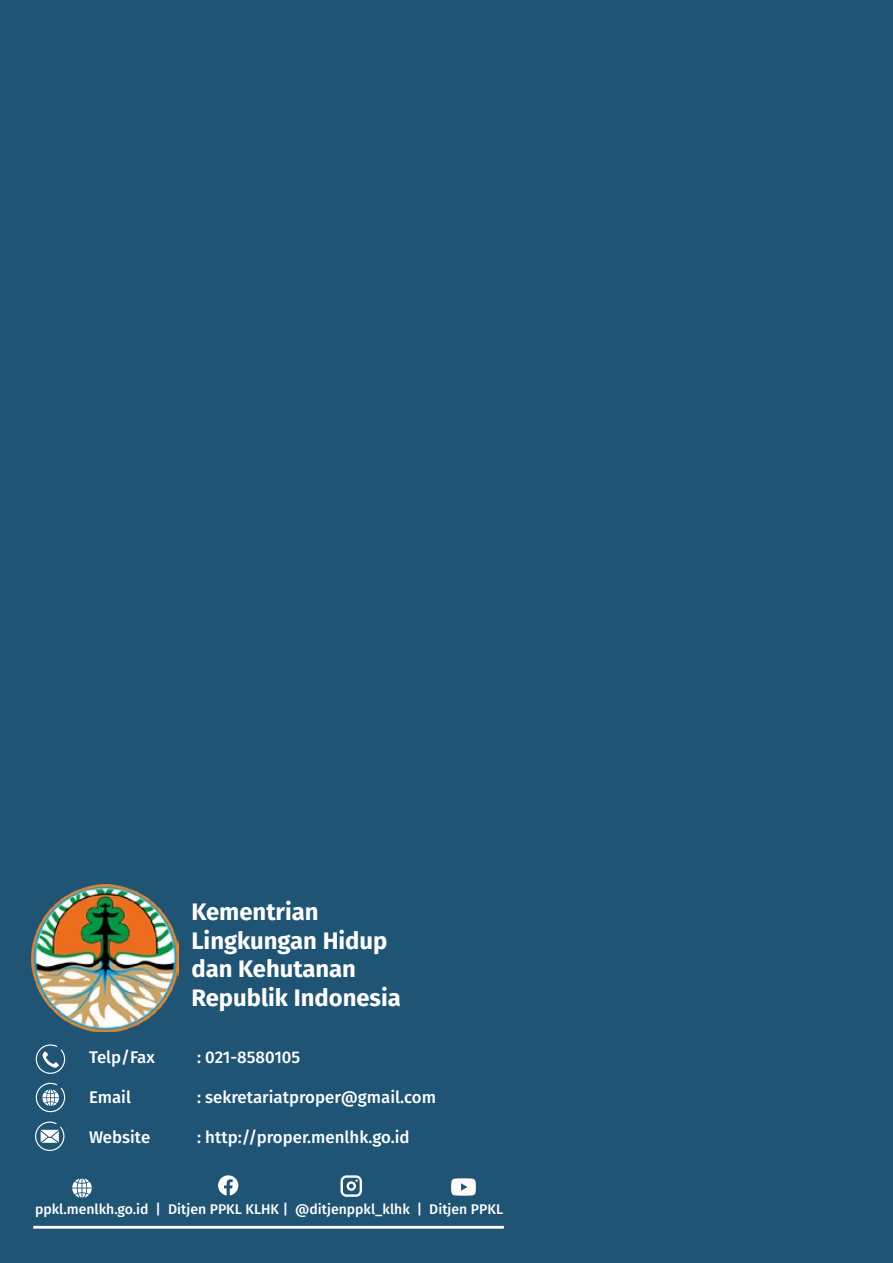
<style>
.page{position:relative;width:893px;height:1263px;background:#1f5475}
.page>*{position:absolute;margin:0;border:0;box-sizing:border-box;transform-origin:0 0}
.t1{font:700 23.85px/28.7px "Fira Sans";color:#fff}
.t2{font:500 16.8px "Fira Sans";color:#fff}
.t3{font:500 14.1px "Fira Sans";color:#fff}
</style>
<div class="page">
<img style="left:31px;top:884px;width:148px;height:147px">
<svg style="left:35px;top:1121px;width:30px;height:30px"></svg>
<svg style="left:35px;top:1044px;width:31px;height:30px"></svg>
<svg style="left:35px;top:1082px;width:31px;height:31px"></svg>
<svg style="left:72px;top:1178px;width:20px;height:20px"></svg>
<svg style="left:451px;top:1178px;width:25px;height:18px"></svg>
<svg style="left:218px;top:1175px;width:21px;height:20px"></svg>
<svg style="left:341px;top:1175px;width:21px;height:22px"></svg>
<hr style="left:33px;top:1226px;width:471px;height:3px;background:#fff">
<h1 class="t1" style="left:191px;top:896px;width:211px">Kementrian<br>Lingkungan Hidup dan Kehutanan<br>Republik Indonesia</h1>
<p class="t2" style="left:89px;top:1044px;width:67px">Telp/Fax</p>
<p class="t2" style="left:197px;top:1044px;width:105px">: 021-8580105</p>
<p class="t2" style="left:89px;top:1084px;width:43px">Email</p>
<p class="t2" style="left:197px;top:1084px;width:240px">: sekretariatproper@gmail.com</p>
<p class="t2" style="left:89px;top:1123px;width:63px">Website</p>
<p class="t2" style="left:197px;top:1123px;width:214px">: http://proper.menlhk.go.id</p>
<p class="t3" style="left:35px;top:1197px;width:470px">ppkl.menlkh.go.id | Ditjen PPKL KLHK | @ditjenppkl_klhk | Ditjen PPKL</p>
</div>
